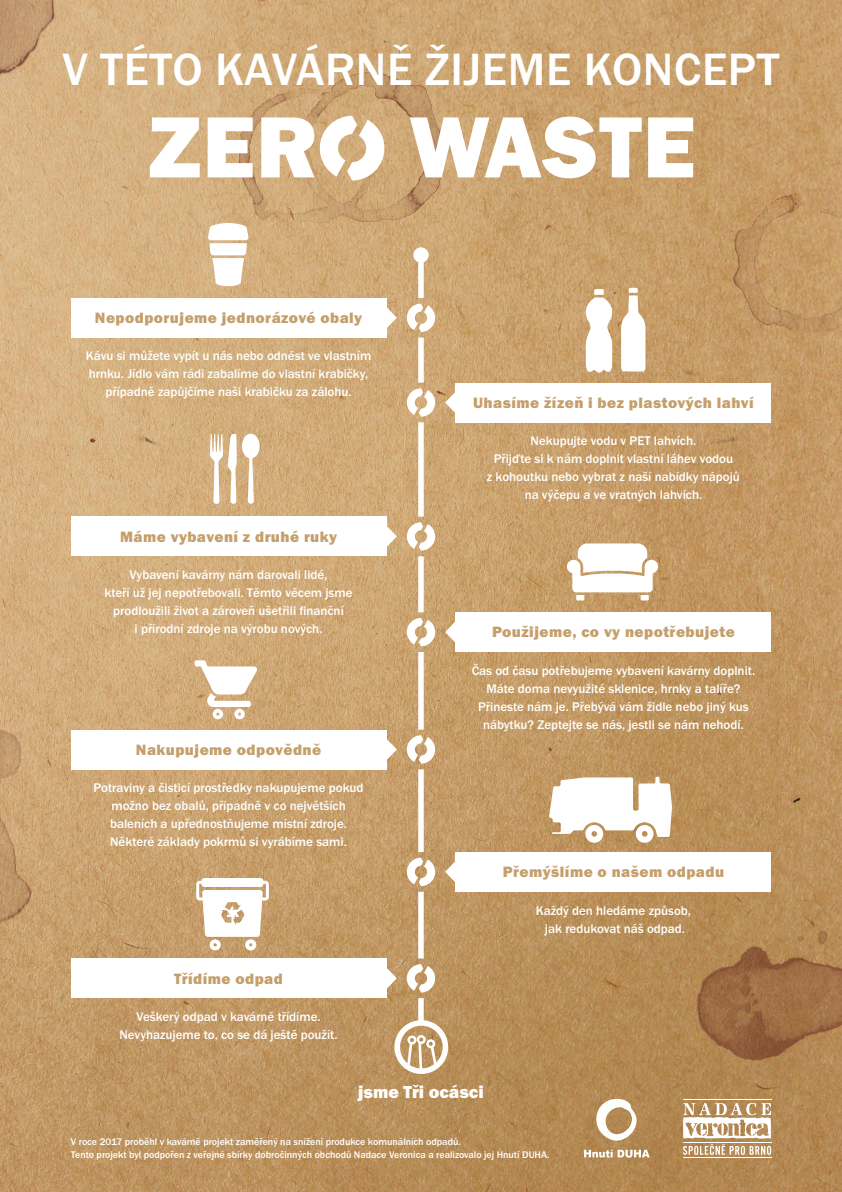
<style>
.page{position:relative;width:842px;height:1192px;background:#fff}
.page>*{position:absolute;margin:0;border:0;box-sizing:border-box;transform-origin:0 0}
.t1{font:500 47px "Franklin Got Itc TOT";letter-spacing:.015em;color:#fff}
.t2{font:18px "Franklin Got Itc TOT Hea";color:#fff}
.t3{font:15.5px "Franklin Got Itc TOT Hea";letter-spacing:.03em;color:#c59f6b}
.t4{font:500 13px/18px "Franklin Got Itc TOT";color:#fff;text-align:center}
.t5{font:500 10px/12.5px "Franklin Got Itc TOT";color:#fff}
</style>
<div class="page">
<img style="left:0;top:0;width:842px;height:1192px">
<div style="left:71px;top:298px;width:315px;height:40px;background:#fff"></div>
<div style="left:71px;top:517px;width:315px;height:39px;background:#fff"></div>
<div style="left:71px;top:730px;width:315px;height:39px;background:#fff"></div>
<div style="left:71px;top:958px;width:315px;height:40px;background:#fff"></div>
<div style="left:456px;top:383px;width:315px;height:39px;background:#fff"></div>
<div style="left:456px;top:612px;width:315px;height:40px;background:#fff"></div>
<div style="left:456px;top:852px;width:315px;height:40px;background:#fff"></div>
<svg style="left:595px;top:1099px;width:41px;height:42px"></svg>
<svg style="left:584px;top:1150px;width:66px;height:8px"></svg>
<hr style="left:683px;top:1157px;width:88px;height:1px;background:#fff">
<hr style="left:683px;top:1099px;width:88px;height:1px;background:#fff">
<svg style="left:683px;top:1103px;width:88px;height:52px"></svg>
<svg style="left:394px;top:1020px;width:54px;height:54px"></svg>
<svg style="left:407px;top:522px;width:28px;height:29px"></svg>
<svg style="left:407px;top:618px;width:28px;height:28px"></svg>
<svg style="left:407px;top:735px;width:28px;height:29px"></svg>
<svg style="left:407px;top:858px;width:28px;height:28px"></svg>
<svg style="left:407px;top:964px;width:28px;height:28px"></svg>
<svg style="left:407px;top:304px;width:28px;height:28px"></svg>
<svg style="left:407px;top:388px;width:28px;height:29px"></svg>
<svg style="left:150px;top:116px;width:543px;height:65px"></svg>
<svg style="left:567px;top:543px;width:91px;height:57px"></svg>
<svg style="left:549px;top:777px;width:123px;height:66px"></svg>
<svg style="left:208px;top:223px;width:40px;height:63px"></svg>
<svg style="left:210px;top:434px;width:50px;height:70px"></svg>
<svg style="left:195px;top:660px;width:62px;height:59px"></svg>
<svg style="left:195px;top:878px;width:75px;height:72px"></svg>
<svg style="left:586px;top:289px;width:26px;height:84px"></svg>
<svg style="left:621px;top:288px;width:24px;height:83px"></svg>
<svg style="left:445px;top:620px;width:11px;height:24px"></svg>
<svg style="left:445px;top:390px;width:11px;height:25px"></svg>
<svg style="left:445px;top:860px;width:11px;height:24px"></svg>
<svg style="left:386px;top:737px;width:11px;height:25px"></svg>
<svg style="left:386px;top:966px;width:11px;height:25px"></svg>
<svg style="left:386px;top:524px;width:11px;height:25px"></svg>
<svg style="left:386px;top:306px;width:11px;height:24px"></svg>
<svg style="left:418px;top:263px;width:6px;height:759px"></svg>
<div style="left:413px;top:247px;width:16px;height:16px;background:#fff;border-radius:50%"></div>
<h1 class="t1" style="left:63px;top:43px;width:718px">V TÉTO KAVÁRNĚ ŽIJEME KONCEPT</h1>
<p class="t3" style="left:95px;top:309px;width:269px">Nepodporujeme jednorázové obaly</p>
<p class="t4" style="left:86px;top:347px;width:287px">Kávu si můžete vypít u nás nebo odnést ve vlastním hrnku. Jídlo vám rádi zabalíme do vlastní krabičky, případně zapůjčíme naši krabičku za zálohu.</p>
<p class="t3" style="left:120px;top:527px;width:219px">Máme vybavení z druhé ruky</p>
<p class="t4" style="left:105px;top:566px;width:250px">Vybavení kavárny nám darovali lidé,<br>kteří už jej nepotřebovali. Těmto věcem jsme prodloužili život a zároveň ušetřili finanční<br>i přírodní zdroje na výrobu nových.</p>
<p class="t3" style="left:136px;top:740px;width:187px">Nakupujeme odpovědně</p>
<p class="t4" style="left:94px;top:779px;width:271px">Potraviny a čisticí prostředky nakupujeme pokud možno bez obalů, případně v co největších baleních a upřednostňujeme místní zdroje.<br>Některé základy pokrmů si vyrábíme sami.</p>
<p class="t3" style="left:174px;top:969px;width:110px">Třídíme odpad</p>
<p class="t4" style="left:120px;top:1008px;width:220px">Veškerý odpad v kavárně třídíme.<br>Nevyhazujeme to, co se dá ještě použít.</p>
<p class="t3" style="left:473px;top:394px;width:282px">Uhasíme žízeň i bez plastových lahví</p>
<p class="t4" style="left:487px;top:432px;width:254px">Nekupujte vodu v PET lahvích.<br>Přijďte si k nám doplnit vlastní láhev vodou<br>z kohoutku nebo vybrat z naší nabídky nápojů na výčepu a ve vratných lahvích.</p>
<p class="t3" style="left:492px;top:623px;width:244px">Použijeme, co vy nepotřebujete</p>
<p class="t4" style="left:472px;top:662px;width:285px">Čas od času potřebujeme vybavení kavárny doplnit.<br>Máte doma nevyužité sklenice, hrnky a talíře?<br>Přineste nám je. Přebývá vám židle nebo jiný kus nábytku? Zeptejte se nás, jestli se nám nehodí.</p>
<p class="t3" style="left:503px;top:863px;width:223px">Přemýšlíme o našem odpadu</p>
<p class="t4" style="left:536px;top:901px;width:157px">Každý den hledáme způsob, jak redukovat náš odpad.</p>
<h2 class="t2" style="left:358px;top:1082px;width:127px">jsme Tři ocásci</h2>
<p class="t5" style="left:71px;top:1136px;width:480px">V roce 2017 proběhl v kavárně projekt zaměřený na snížení produkce komunálních odpadů.<br>Tento projekt byl podpořen z veřejné sbírky dobročinných obchodů Nadace Veronica a realizovalo jej Hnutí DUHA.</p>
</div>
